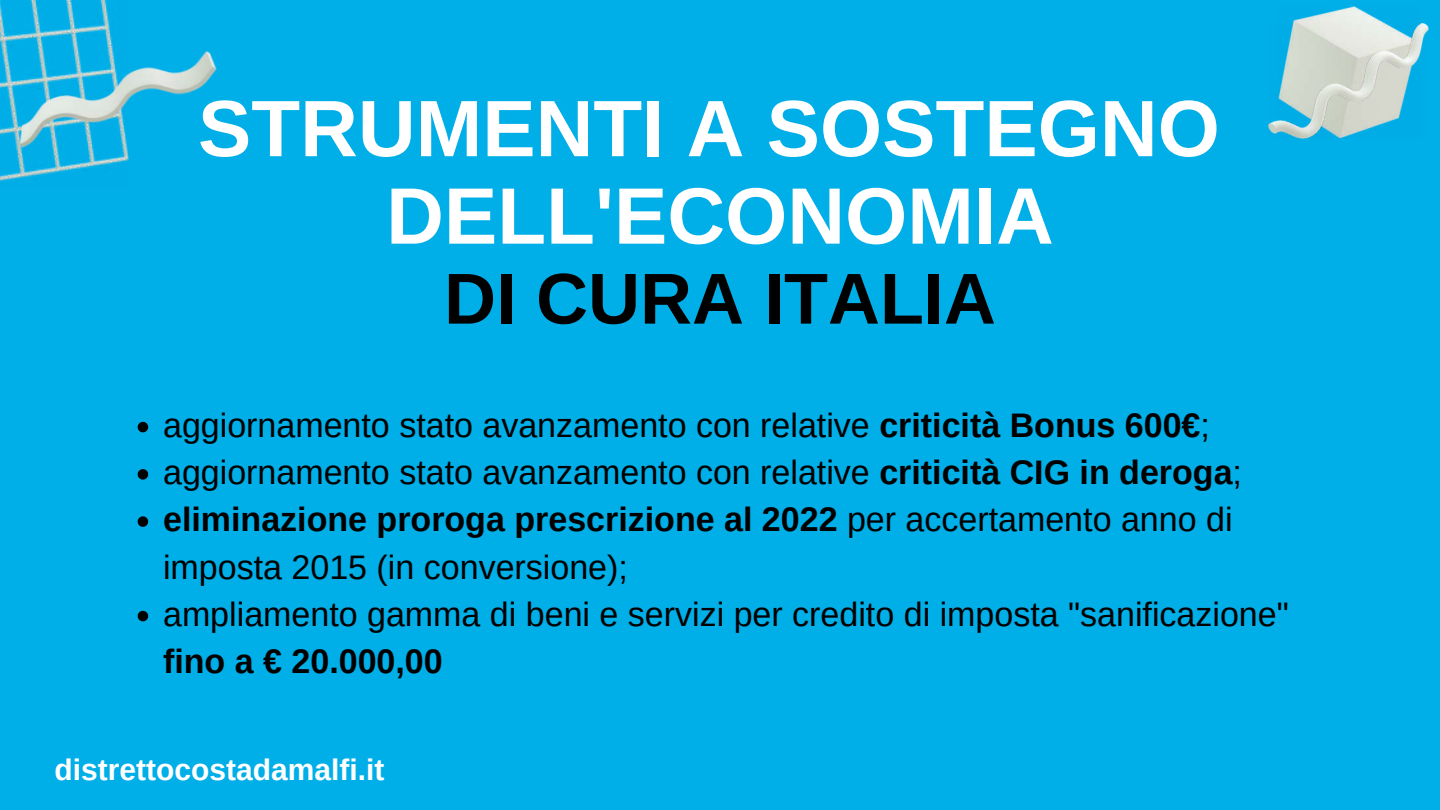
<style>
.page{position:relative;width:1440px;height:810px;background:#00aee8}
.page>*{position:absolute;margin:0;border:0;box-sizing:border-box;transform-origin:0 0}
.t1{font:700 80px/87.4px "Arimo";color:#fff;text-align:center}
.t2{font:700 72px "Arimo";color:#000}
.t3{font:34px/47.2px "Arimo";color:#000}
.t4{font:700 34px "Arimo";color:#000}
.t5{font:700 30px "Arimo";color:#fff}
.s1{font-weight:700}
</style>
<div class="page">
<img style="left:0;top:0;width:128px;height:182px">
<img style="left:20px;top:45px;width:197px;height:111px">
<img style="left:1293px;top:6px;width:92px;height:17px">
<img style="left:1268px;top:23px;width:161px;height:116px">
<svg style="left:138px;top:422px;width:10px;height:10px"></svg>
<svg style="left:138px;top:469px;width:10px;height:11px"></svg>
<svg style="left:138px;top:516px;width:10px;height:11px"></svg>
<svg style="left:138px;top:611px;width:10px;height:10px"></svg>
<h1 class="t1" style="left:198px;top:86px;width:1023px">STRUMENTI A SOSTEGNO<br>DELL'ECONOMIA</h1>
<h2 class="t2" style="left:444px;top:249px;width:553px">DI CURA ITALIA</h2>
<p class="t3" style="left:163px;top:402px;width:1127px">aggiornamento stato avanzamento con relative <span class="s1">criticità Bonus 600€</span>; aggiornamento stato avanzamento con relative <span class="s1">criticità CIG in deroga</span>; <span class="s1">eliminazione proroga prescrizione al 2022</span> per accertamento anno di imposta 2015 (in conversione);<br>ampliamento gamma di beni e servizi per credito di imposta "sanificazione"</p>
<p class="t4" style="left:163px;top:638px;width:281px">fino a € 20.000,00</p>
<p class="t5" style="left:54px;top:749px;width:332px">distrettocostadamalfi.it</p>
</div>
